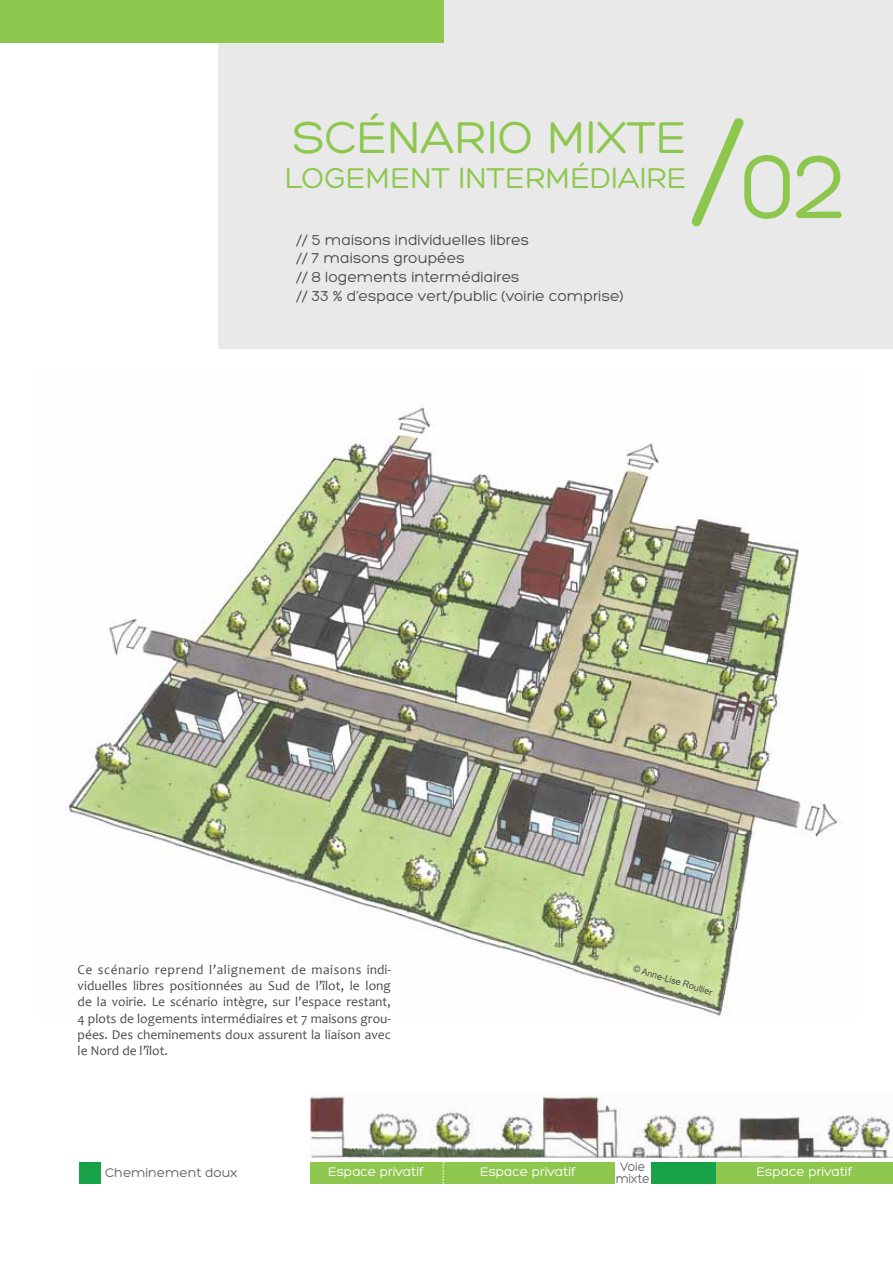
<style>
.page{position:relative;width:893px;height:1263px;background:#fff}
.page>*{position:absolute;margin:0;border:0;box-sizing:border-box;transform-origin:0 0}
.t1{font:48.3px "Hero";color:#8ec74d}
.t2{font:31.05px "Hero";color:#8ec74d}
.t3{font:15.6px/18.6px "Hero";color:#4d4d4f}
.t4{font:13.5px/16.2px "Candara";color:#4d4d4f;text-align:justify}
.t5{font:13.5px "Hero";color:#fff}
.t6{font:13.5px "Hero";color:#636466}
.t7{font:13.5px/12.8px "Hero";color:#636466;text-align:center;scale:.9 1}
.t8{font:9px "Arial";color:#4d4d4f}
</style>
<div class="page">
<div style="left:218px;top:0;width:675px;height:349px;background:#e9e9ea"></div>
<img style="left:68px;top:407px;width:774px;height:610px">
<svg style="left:691px;top:118px;width:151px;height:109px"></svg>
<div style="left:0;top:0;width:443px;height:43px;background:#8ec74d"></div>
<div style="left:79px;top:1162px;width:21px;height:21px;background:#18a349"></div>
<img style="left:310px;top:1096px;width:583px;height:62px">
<div style="left:310px;top:1162px;width:132px;height:21px;background:#8ec74d"></div>
<div style="left:441px;top:1162px;width:173px;height:21px;background:#8ec74d"></div>
<div style="left:651px;top:1162px;width:65px;height:21px;background:#18a349"></div>
<div style="left:716px;top:1162px;width:177px;height:21px;background:#8ec74d"></div>
<svg style="left:442px;top:1162px;width:2px;height:22px"></svg>
<h1 class="t1" style="left:293px;top:113px;width:395px">SCÉNARIO MIXTE</h1>
<h2 class="t2" style="left:285px;top:162px;width:222px">LOGEMENT INtermédiaire</h2>
<p class="t3" style="left:296px;top:230px;width:329px">// 5 maisons individuelles libres<br>// 7 maisons groupées<br>// 8 logements intermédiaires<br>// 33 % d’espace vert/public (voirie comprise)</p>
<p class="t4" style="left:78px;top:961px;width:315px">Ce scénario reprend l’alignement de maisons indi&shy;viduelles libres positionnées au Sud de l’îlot, le long de la voirie. Le scénario intègre, sur l’espace restant, 4 plots de logements intermédiaires et 7 maisons grou&shy;pées. Des cheminements doux assurent la liaison avec le Nord de l’îlot.</p>
<p class="t8" style="left:635px;top:963px;width:84px;rotate:17deg">© Anne-Lise Roullier</p>
<p class="t6" style="left:105px;top:1165px;width:134px">Cheminement doux</p>
<p class="t7" style="left:616px;top:1160px;width:39px">Voie mixte</p>
<p class="t5" style="left:328px;top:1165px;width:97px">Espace privatif</p>
<p class="t5" style="left:480px;top:1165px;width:97px">Espace privatif</p>
<p class="t5" style="left:757px;top:1165px;width:97px">Espace privatif</p>
</div>
